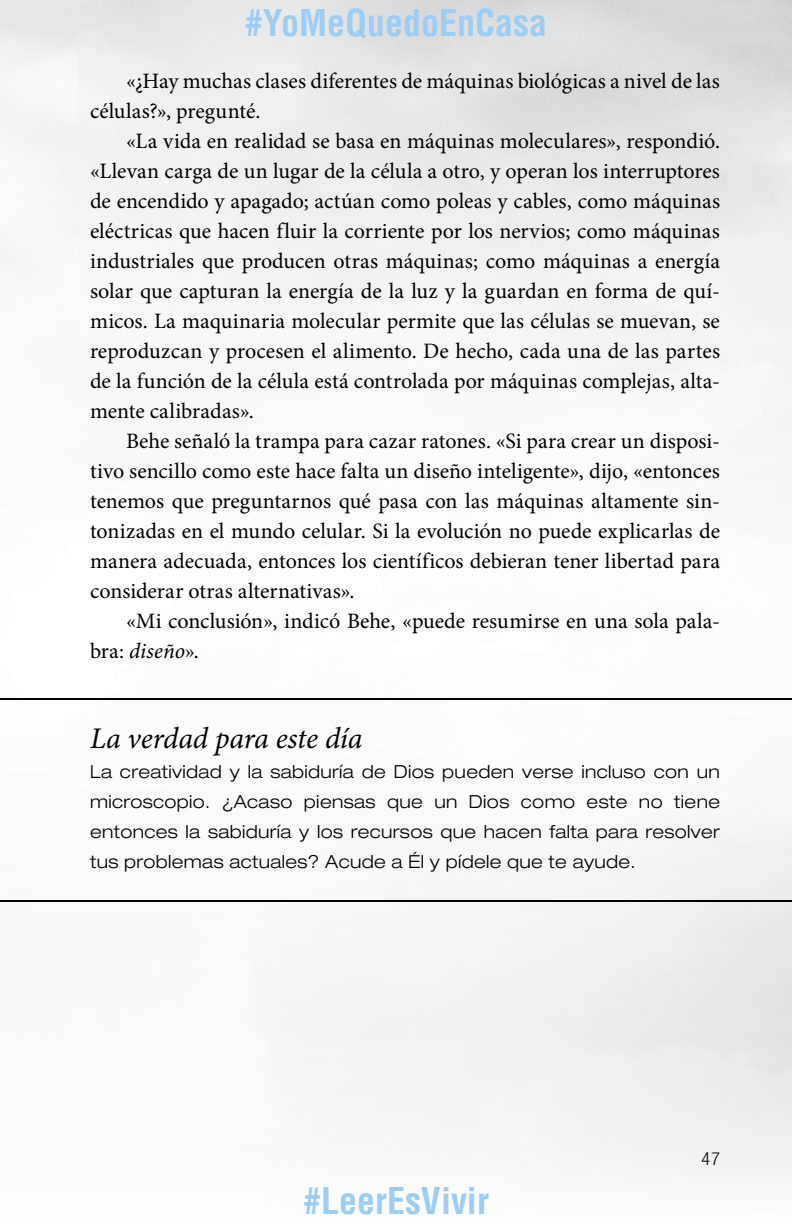
<style>
.page{position:relative;width:792px;height:1224px;background:#fff}
.page>*{position:absolute;margin:0;border:0;box-sizing:border-box;transform-origin:0 0}
.t1{font:700 condensed 36px "Helvetica LT Std";color:#9ecdf4}
.t2{font:italic 30px "Minion Pro";letter-spacing:-.005em;color:#000}
.t3{font:22px/30px "Minion Pro";color:#000}
.t4{font:300 expanded 18px/30px "Helvetica Neue LT Std";letter-spacing:.02em;color:#000;text-align:justify}
.t5{font:300 condensed 18px "Helvetica Neue LT Std";color:#000}
.s1{font-style:italic}
</style>
<div class="page">
<hr style="left:0;top:698px;width:792px;height:2px;background:#000">
<hr style="left:0;top:900px;width:792px;height:2px;background:#000">
<h1 class="t1" style="left:245px;top:0;width:304px">#YoMeQuedoEnCasa</h1>
<p class="t3" style="left:90px;top:66px;width:631px;text-indent:36px">«¿Hay muchas clases diferentes de máquinas biológicas a nivel de las células?», pregunté.</p>
<p class="t3" style="left:90px;top:126px;width:632px;text-indent:36px">«La vida en realidad se basa en máquinas moleculares», respondió. «Llevan carga de un lugar de la célula a otro, y operan los interruptores de encendido y apagado; actúan como poleas y cables, como máquinas eléctricas que hacen fluir la corriente por los nervios; como máquinas industriales que producen otras máquinas; como máquinas a energía solar que capturan la energía de la luz y la guardan en forma de quí&shy;micos. La maquinaria molecular permite que las células se muevan, se reproduzcan y procesen el alimento. De hecho, cada una de las partes de la función de la célula está controlada por máquinas complejas, alta&shy;mente calibradas».</p>
<p class="t3" style="left:90px;top:426px;width:632px;text-align:justify;text-indent:36px">Behe señaló la trampa para cazar ratones. «Si para crear un disposi&shy;tivo sencillo como este hace falta un diseño inteligente», dijo, «entonces tenemos que preguntarnos qué pasa con las máquinas altamente sin&shy;tonizadas en el mundo celular. Si la evolución no puede explicarlas de manera adecuada, entonces los científicos debieran tener libertad para considerar otras alternativas».</p>
<p class="t3" style="left:90px;top:606px;width:631px;text-indent:36px">«Mi conclusión», indicó Behe, «puede resumirse en una sola pala&shy;bra: <span class="s1">diseño</span>».</p>
<h2 class="t2" style="left:90px;top:718px;width:274px">La verdad para este día</h2>
<p class="t4" style="left:90px;top:756px;width:632px">La creatividad y la sabiduría de Dios pueden verse incluso con un microscopio. ¿Acaso piensas que un Dios como este no tiene entonces la sabiduría y los recursos que hacen falta para resolver tus problemas actuales? Acude a Él y pídele que te ayude.</p>
<h1 class="t1" style="left:303px;top:1178px;width:187px">#LeerEsVivir</h1>
<p class="t5" style="left:701px;top:1148px;width:20px">47</p>
</div>
